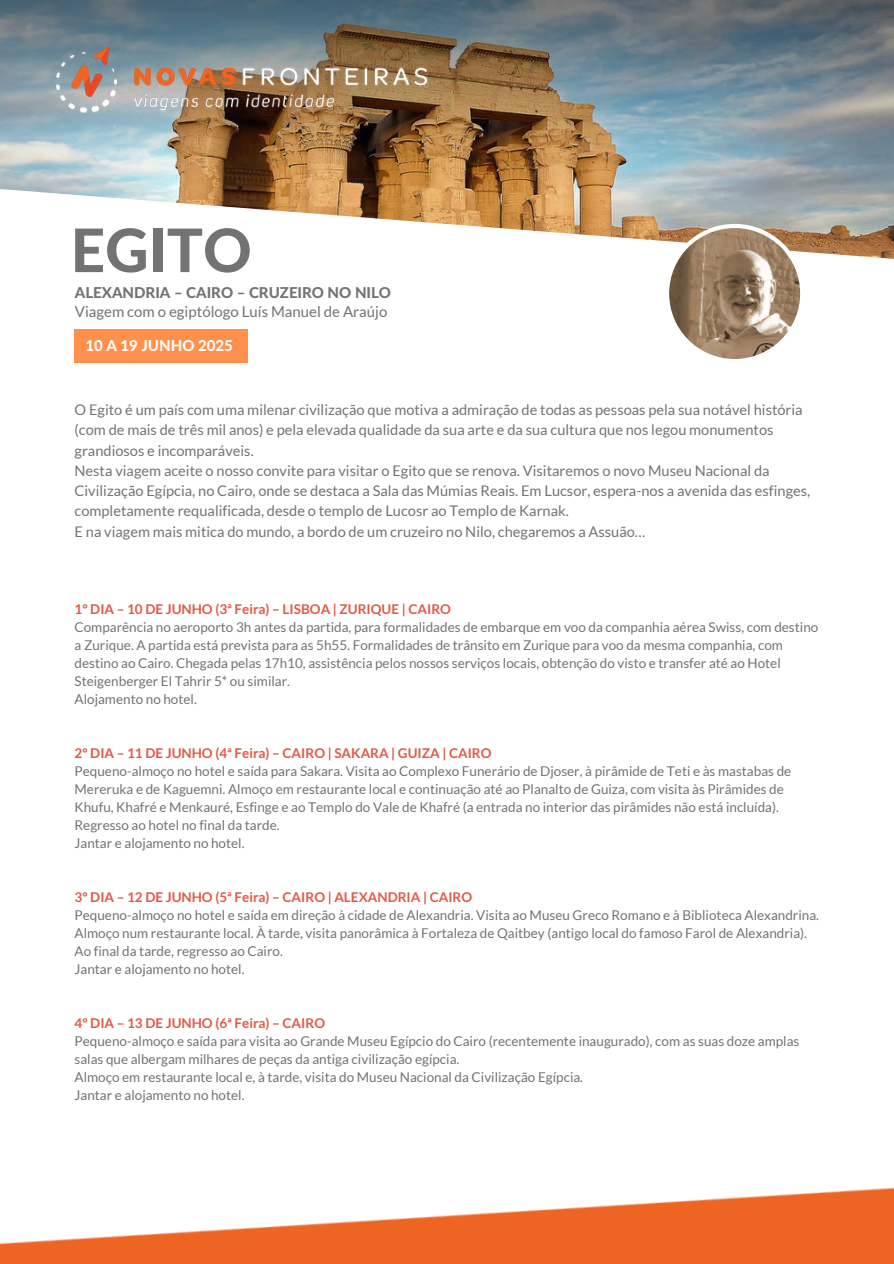
<style>
.page{position:relative;width:894px;height:1264px;background:#fff}
.page>*{position:absolute;margin:0;border:0;box-sizing:border-box;transform-origin:0 0}
.t1{font:800 60px "Lato Latin";color:#737373}
.t2{font:15px "Lato";color:#737373}
.t3{font:800 15px "Lato Latin";color:#737373}
.t4{font:800 15px "Lato Latin";color:#fff}
.t5{font:14.7px/20.2px "Lato";color:#737373}
.t6{font:13.5px/18px "Lato";color:#737373}
.t7{font:700 13.5px "Lato";color:#e05a47}
</style>
<div class="page">
<svg style="left:0;top:182px;width:893px;height:181px"></svg>
<div style="left:74px;top:329px;width:173px;height:34px;background:#ff914d"></div>
<svg style="left:666px;top:225px;width:136px;height:136px"></svg>
<img style="left:0;top:1187px;width:893px;height:76px">
<img style="left:0;top:0;width:893px;height:182px">
<p class="t1" style="left:71px;top:224px;width:182px">EGITO</p>
<p class="t2" style="left:75px;top:302px;width:314px">Viagem com o egiptólogo Luís Manuel de Araújo</p>
<p class="t3" style="left:75px;top:286px;width:318px">ALEXANDRIA – CAIRO – CRUZEIRO NO NILO</p>
<p class="t4" style="left:85px;top:338px;width:149px">10 A 19 JUNHO 2025</p>
<p class="t5" style="left:74px;top:399px;width:737px">O Egito é um país com uma milenar civilização que motiva a admiração de todas as pessoas pela sua notável história (com de mais de três mil anos) e pela elevada qualidade da sua arte e da sua cultura que nos legou monumentos grandiosos e incomparáveis.<br>Nesta viagem aceite o nosso convite para visitar o Egito que se renova. Visitaremos o novo Museu Nacional da Civilização Egípcia, no Cairo, onde se destaca a Sala das Múmias Reais. Em Lucsor, espera-nos a avenida das esfinges, completamente requalificada, desde o templo de Lucosr ao Templo de Karnak.<br>E na viagem mais mitica do mundo, a bordo de um cruzeiro no Nilo, chegaremos a Assuão…</p>
<h2 class="t7" style="left:74px;top:600px;width:378px">1º DIA – 10 DE JUNHO (3ª Feira) – LISBOA | ZURIQUE | CAIRO</h2>
<h3 class="t6" style="left:74px;top:617px;width:745px">Comparência no aeroporto 3h antes da partida, para formalidades de embarque em voo da companhia aérea Swiss, com destino a Zurique. A partida está prevista para as 5h55. Formalidades de trânsito em Zurique para voo da mesma companhia, com destino ao Cairo. Chegada pelas 17h10, assistência pelos nossos serviços locais, obtenção do visto e transfer até ao Hotel Steigenberger El Tahrir 5* ou similar.</h3>
<h2 class="t6" style="left:74px;top:689px;width:124px">Alojamento no hotel.</h2>
<p class="t7" style="left:74px;top:744px;width:418px">2º DIA – 11 DE JUNHO (4ª Feira) – CAIRO | SAKARA | GUIZA | CAIRO</p>
<h3 class="t6" style="left:74px;top:761px;width:718px">Pequeno-almoço no hotel e saída para Sakara. Visita ao Complexo Funerário de Djoser, à pirâmide de Teti e às mastabas de Mereruka e de Kaguemni. Almoço em restaurante local e continuação até ao Planalto de Guiza, com visita às Pirâmides de Khufu, Khafré e Menkauré, Esfinge e ao Templo do Vale de Khafré (a entrada no interior das pirâmides não está incluída).<br>Regresso ao hotel no final da tarde.</h3>
<p class="t6" style="left:74px;top:833px;width:171px">Jantar e alojamento no hotel.</p>
<p class="t7" style="left:74px;top:888px;width:399px">3º DIA – 12 DE JUNHO (5ª Feira) – CAIRO | ALEXANDRIA | CAIRO</p>
<p class="t6" style="left:74px;top:905px;width:745px">Pequeno-almoço no hotel e saída em direção à cidade de Alexandria. Visita ao Museu Greco Romano e à Biblioteca Alexandrina.<br>Almoço num restaurante local. À tarde, visita panorâmica à Fortaleza de Qaitbey (antigo local do famoso Farol de Alexandria).<br>Ao final da tarde, regresso ao Cairo.</p>
<p class="t6" style="left:74px;top:959px;width:171px">Jantar e alojamento no hotel.</p>
<p class="t7" style="left:74px;top:1014px;width:252px">4º DIA – 13 DE JUNHO (6ª Feira) – CAIRO</p>
<p class="t6" style="left:74px;top:1031px;width:726px">Pequeno-almoço e saída para visita ao Grande Museu Egípcio do Cairo (recentemente inaugurado), com as suas doze amplas salas que albergam milhares de peças da antiga civilização egípcia.</p>
<p class="t6" style="left:74px;top:1067px;width:510px">Almoço em restaurante local e, à tarde, visita do Museu Nacional da Civilização Egípcia.</p>
<p class="t6" style="left:74px;top:1085px;width:171px">Jantar e alojamento no hotel.</p>
</div>
